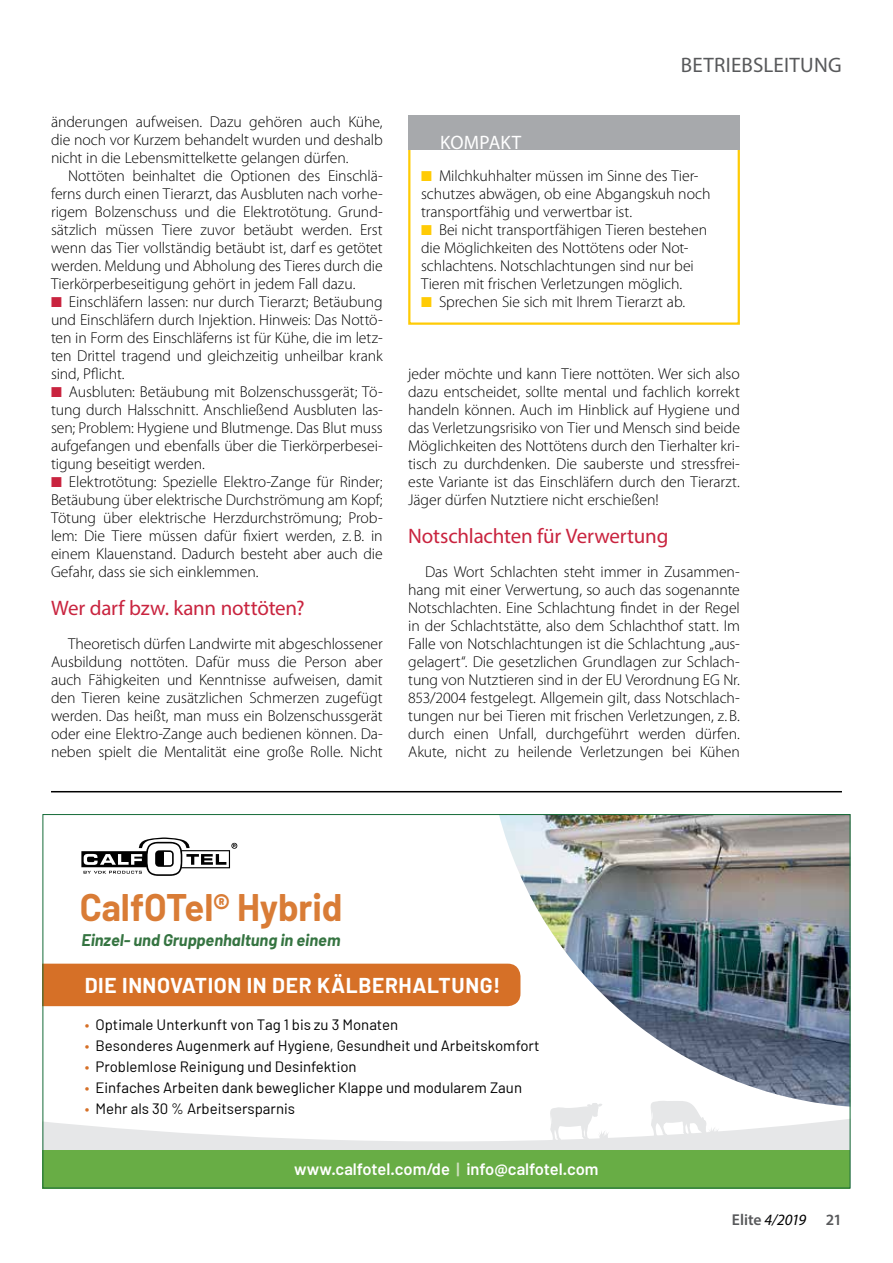
<style>
.page{position:relative;width:893px;height:1263px;background:#fff}
.page>*{position:absolute;margin:0;border:0;box-sizing:border-box;transform-origin:0 0}
.t1{font:700 37.5px "Barlow";color:#d97c36}
.t2{font:21px "Myriad Pro";letter-spacing:-.01em;color:#c9243f}
.t3{font:700 21px "Barlow";letter-spacing:.03em;color:#fff}
.t4{font:21px "Myriad Pro";letter-spacing:.015em;color:#58595b}
.t5{font:19.5px "Myriad Pro";letter-spacing:.01em;color:#fff}
.t6{font:600 16.5px "Barlow";color:#fff}
.t7{font:italic 700 16.5px "Barlow";color:#357441}
.t8{font:300 15.75px/18px "Myriad Pro";letter-spacing:-.005em;color:#000;text-align:justify}
.t9{font:italic 15.75px "Myriad Pro";color:#000}
.t10{font:600 15.75px "Myriad Pro";color:#58595b}
.t11{font:15px "Barlow";color:#000}
.s1{color:#c9243f}
.s2{color:#ffcb05}
.s3{color:#d67027}
.s4{color:#cfdfbd}
.s5{font-weight:600;font-style:normal;color:#58595b}
</style>
<div class="page">
<img style="left:499px;top:816px;width:349px;height:254px">
<div style="left:45px;top:964px;width:475px;height:42px;background:#d67027"></div>
<svg style="left:45px;top:1070px;width:803px;height:80px"></svg>
<svg style="left:550px;top:1100px;width:169px;height:43px"></svg>
<div style="left:43px;top:1150px;width:807px;height:38px;background:#68ad45"></div>
<svg style="left:81px;top:837px;width:156px;height:39px"></svg>
<hr style="left:51px;top:791px;width:791px;height:1px;background:#000">
<div style="left:408px;top:115px;width:332px;height:210px;border:2px solid #ffcb05"></div>
<div style="left:408px;top:115px;width:332px;height:34px;background:#a7a9ac"></div>
<p class="t8" style="left:51px;top:112px;width:333px">änderungen aufweisen. Dazu gehören auch Kühe, die noch vor Kurzem behandelt wurden und deshalb nicht in die Lebensmittelkette gelangen dürfen.</p>
<p class="t8" style="left:51px;top:166px;width:333px;text-indent:17px">Nottöten beinhaltet die Optionen des Einschlä&shy;ferns durch einen Tierarzt, das Ausbluten nach vorhe&shy;rigem Bolzenschuss und die Elektrotötung. Grund&shy;sätzlich müssen Tiere zuvor betäubt werden. Erst wenn das Tier vollständig betäubt ist, darf es getötet werden. Meldung und Abholung des Tieres durch die Tierkörperbeseitigung gehört in jedem Fall dazu.</p>
<p class="t8" style="left:51px;top:292px;width:333px"><span class="s1">■</span> Einschläfern lassen: nur durch Tierarzt; Betäubung und Einschläfern durch Injektion. Hinweis: Das Nottö&shy;ten in Form des Einschläferns ist für Kühe, die im letz&shy;ten Drittel tragend und gleichzeitig unheilbar krank sind, Pflicht.</p>
<p class="t8" style="left:51px;top:382px;width:333px"><span class="s1">■</span> Ausbluten: Betäubung mit Bolzenschussgerät; Tö&shy;tung durch Halsschnitt. Anschließend Ausbluten las&shy;sen; Problem: Hygiene und Blutmenge. Das Blut muss aufgefangen und ebenfalls über die Tierkörperbesei&shy;tigung beseitigt werden.</p>
<p class="t8" style="left:51px;top:472px;width:333px"><span class="s1">■</span> Elektrotötung: Spezielle Elektro-Zange für Rinder; Betäubung über elektrische Durchströmung am Kopf; Tötung über elektrische Herzdurchströmung; Prob&shy;lem: Die Tiere müssen dafür fixiert werden, z.B. in einem Klauenstand. Dadurch besteht aber auch die Gefahr, dass sie sich einklemmen.</p>
<h2 class="t2" style="left:51px;top:595px;width:255px">Wer darf bzw. kann nottöten?</h2>
<p class="t8" style="left:51px;top:634px;width:333px;text-indent:17px">Theoretisch dürfen Landwirte mit abgeschlossener Ausbildung nottöten. Dafür muss die Person aber auch Fähigkeiten und Kenntnisse aufweisen, damit den Tieren keine zusätzlichen Schmerzen zugefügt werden. Das heißt, man muss ein Bolzenschussgerät oder eine Elektro-Zange auch bedienen können. Da&shy;neben spielt die Mentalität eine große Rolle. Nicht</p>
<p class="t5" style="left:440px;top:130px;width:83px">KOMPAKT</p>
<h2 class="t4" style="left:681px;top:52px;width:162px">BETRIEBSLEITUNG</h2>
<p class="t8" style="left:421px;top:166px;width:291px;text-align:left"><span class="s2">■</span> Milchkuhhalter müssen im Sinne des Tier&shy;schutzes abwägen, ob eine Abgangskuh noch transportfähig und verwertbar ist.</p>
<p class="t8" style="left:421px;top:220px;width:288px;text-align:left"><span class="s2">■</span> Bei nicht transportfähigen Tieren bestehen die Möglichkeiten des Nottötens oder Not&shy;schlachtens. Notschlachtungen sind nur bei Tieren mit frischen Verletzungen möglich.</p>
<p class="t8" style="left:421px;top:292px;width:266px"><span class="s2">■</span> Sprechen Sie sich mit Ihrem Tierarzt ab.</p>
<p class="t8" style="left:408px;top:364px;width:333px">jeder möchte und kann Tiere nottöten. Wer sich also dazu entscheidet, sollte mental und fachlich korrekt handeln können. Auch im Hinblick auf Hygiene und das Verletzungsrisiko von Tier und Mensch sind beide Möglichkeiten des Nottötens durch den Tierhalter kri&shy;tisch zu durchdenken. Die sauberste und stressfrei&shy;este Variante ist das Einschläfern durch den Tierarzt.<br>Jäger dürfen Nutztiere nicht erschießen!</p>
<h2 class="t2" style="left:408px;top:523px;width:262px">Notschlachten für Verwertung</h2>
<p class="t8" style="left:408px;top:562px;width:333px;text-indent:17px">Das Wort Schlachten steht immer in Zusammen&shy;hang mit einer Verwertung, so auch das sogenannte Notschlachten. Eine Schlachtung findet in der Regel in der Schlachtstätte, also dem Schlachthof statt. Im Falle von Notschlachtungen ist die Schlachtung „aus&shy;gelagert“. Die gesetzlichen Grundlagen zur Schlach&shy;tung von Nutztieren sind in der EU Verordnung EG Nr.<br>853/2004 festgelegt. Allgemein gilt, dass Notschlach&shy;tungen nur bei Tieren mit frischen Verletzungen, z. B. durch einen Unfall, durchgeführt werden dürfen.<br>Akute, nicht zu heilende Verletzungen bei Kühen</p>
<h1 class="t1" style="left:80px;top:884px;width:264px">CalfOTel® Hybrid</h1>
<p class="t7" style="left:81px;top:930px;width:260px">Einzel- und Gruppenhaltung in einem</p>
<h2 class="t3" style="left:85px;top:972px;width:417px">DIE INNOVATION IN DER KÄLBERHALTUNG!</h2>
<p class="t11" style="left:85px;top:1016px;width:315px"><span class="s3">•</span> Optimale Unterkunft von Tag 1 bis zu 3 Monaten</p>
<p class="t11" style="left:85px;top:1037px;width:456px"><span class="s3">•</span> Besonderes Augenmerk auf Hygiene, Gesundheit und Arbeitskomfort</p>
<p class="t11" style="left:85px;top:1058px;width:274px"><span class="s3">•</span> Problemlose Reinigung und Desinfektion</p>
<p class="t11" style="left:85px;top:1079px;width:439px"><span class="s3">•</span> Einfaches Arbeiten dank beweglicher Klappe und modularem Zaun</p>
<p class="t11" style="left:85px;top:1100px;width:212px"><span class="s3">•</span> Mehr als 30 % Arbeitsersparnis</p>
<p class="t6" style="left:294px;top:1158px;width:306px">www.calfotel.com/de <span class="s4">|</span> info@calfotel.com</p>
<p class="t9" style="left:732px;top:1210px;width:76px"><span class="s5">Elite</span> 4/2019</p>
<p class="t10" style="left:826px;top:1209px;width:18px">21</p>
</div>
